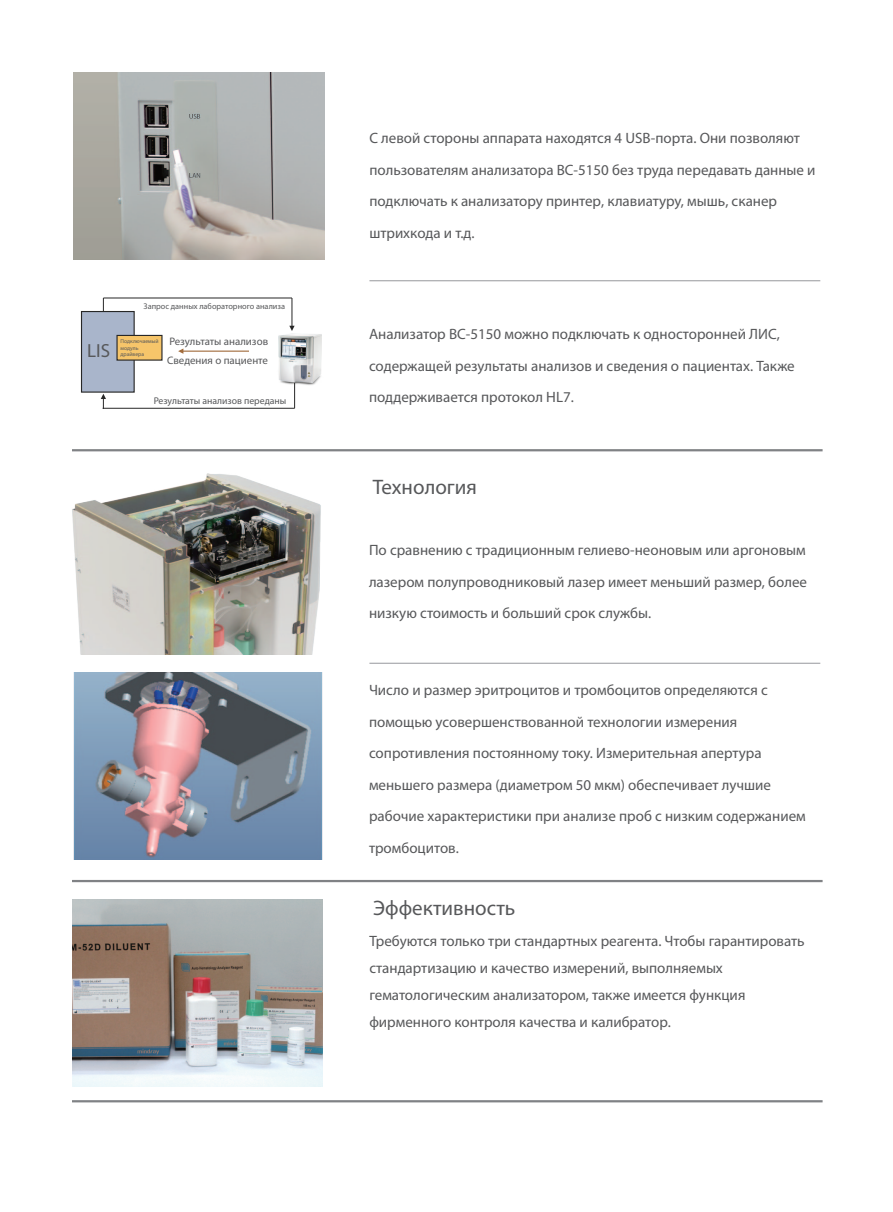
<style>
.page{position:relative;width:893px;height:1212px;background:#fff}
.page>*{position:absolute;margin:0;border:0;box-sizing:border-box;transform-origin:0 0}
.t1{font:21px "Myriad Pro";color:#57585a}
.t2{font:19.05px "Myriad Pro";color:#57585a}
.t3{font:15px/31.5px "Myriad Pro";color:#57585a}
.t4{font:10.95px/19px "Myriad Pro";color:#57585a}
.t5{font:9.75px "Myriad Pro";color:#57585a}
.t6{font:8.25px "Myriad Pro";color:#57585a}
.t7{font:5.55px/6.8px "Myriad Pro";color:#57585a}
</style>
<div class="page">
<hr style="left:369px;top:280px;width:451px;height:1px;background:#a8a9ad">
<hr style="left:369px;top:663px;width:451px;height:1px;background:#a8a9ad">
<hr style="left:72px;top:449px;width:751px;height:2px;background:#808285">
<hr style="left:72px;top:1100px;width:751px;height:2px;background:#808285">
<hr style="left:72px;top:880px;width:751px;height:2px;background:#808285">
<img style="left:295px;top:383px;width:21px;height:2px">
<img style="left:279px;top:334px;width:42px;height:49px">
<img style="left:282px;top:339px;width:23px;height:19px">
<img style="left:74px;top:672px;width:248px;height:188px">
<img style="left:74px;top:72px;width:250px;height:188px">
<img style="left:72px;top:473px;width:249px;height:181px">
<img style="left:72px;top:899px;width:250px;height:187px">
<div style="left:81px;top:311px;width:54px;height:82px;background:#a9b5cb;border:1px solid #272727"></div>
<div style="left:116px;top:335px;width:47px;height:26px;background:#f6c56a;border:1px solid #272727"></div>
<hr style="left:183px;top:351px;width:66px;height:1px;background:#a26c3c">
<svg style="left:178px;top:348px;width:5px;height:6px"></svg>
<svg style="left:103px;top:298px;width:192px;height:33px"></svg>
<svg style="left:101px;top:383px;width:194px;height:26px"></svg>
<p class="t6" style="left:144px;top:302px;width:143px">Запрос данных лабораторного анализа</p>
<p class="t2" style="left:87px;top:341px;width:25px">LIS</p>
<p class="t7" style="left:121px;top:338px;width:39px">Подключаемый модуль драйвера</p>
<p class="t4" style="left:167px;top:332px;width:102px">Результаты анализов<br>Сведения о пациенте</p>
<p class="t5" style="left:154px;top:395px;width:134px">Результаты анализов переданы</p>
<p class="t3" style="left:369px;top:123px;width:448px">С левой стороны аппарата находятся 4 USB-порта. Они позволяют пользователям анализатора BC-5150 без труда передавать данные и подключать к анализатору принтер, клавиатуру, мышь, сканер штрихкода и т.д.</p>
<p class="t3" style="left:369px;top:319px;width:427px">Анализатор BC-5150 можно подключать к односторонней ЛИС, содержащей результаты анализов и сведения о пациентах. Также поддерживается протокол HL7.</p>
<h1 class="t1" style="left:373px;top:476px;width:105px">Технология</h1>
<p class="t3" style="left:369px;top:535px;width:439px;text-align:justify">По сравнению с традиционным гелиево-неоновым или аргоновым лазером полупроводниковый лазер имеет меньший размер, более низкую стоимость и больший срок службы.</p>
<p class="t3" style="left:369px;top:675px;width:438px">Число и размер эритроцитов и тромбоцитов определяются с помощью усовершенствованной технологии измерения сопротивления постоянному току. Измерительная апертура меньшего размера (диаметром 50 мкм) обеспечивает лучшие рабочие характеристики при анализе проб с низким содержанием тромбоцитов.</p>
<h1 class="t1" style="left:373px;top:897px;width:144px">Эффективность</h1>
<p class="t3" style="left:369px;top:927px;width:437px;line-height:27px">Требуются только три стандартных реагента. Чтобы гарантировать стандартизацию и качество измерений, выполняемых гематологическим анализатором, также имеется функция фирменного контроля качества и калибратор.</p>
</div>
